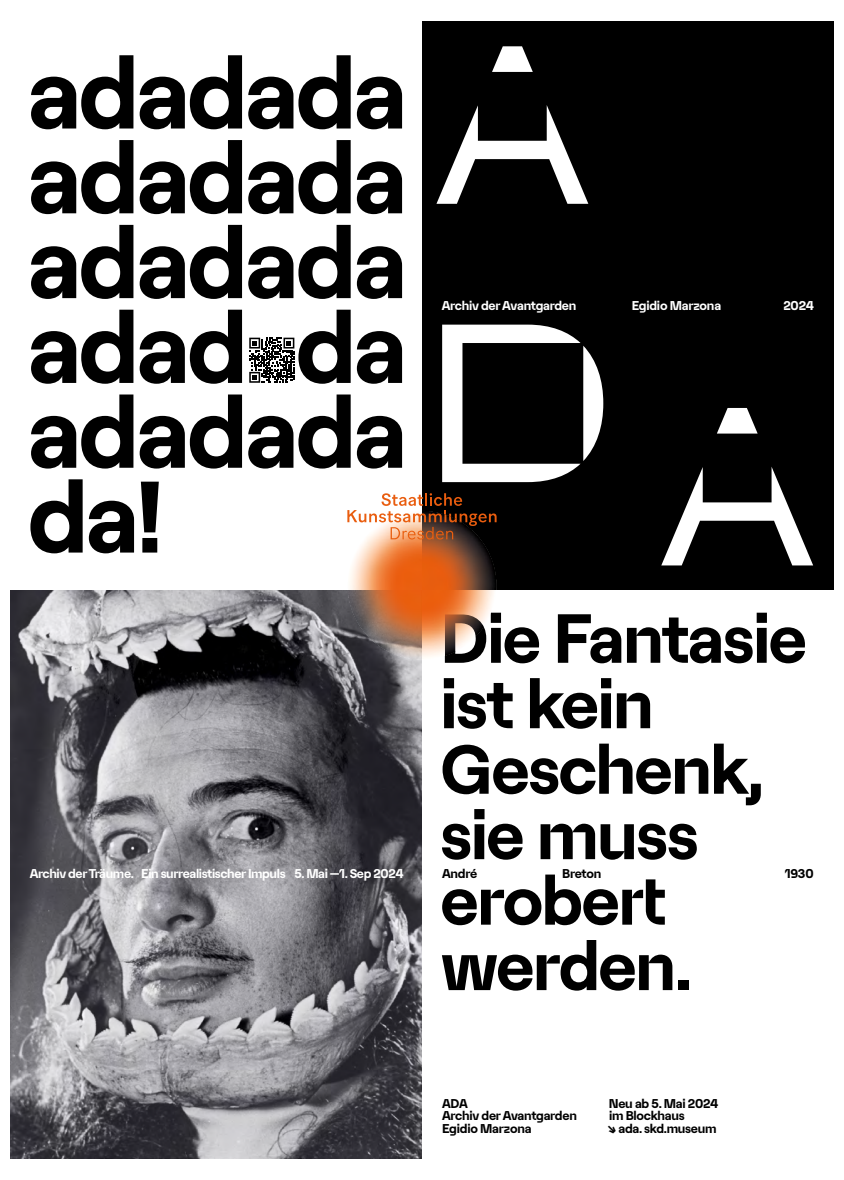
<style>
.page{position:relative;width:844px;height:1180px;background:#fff}
.page>*{position:absolute;margin:0;border:0;box-sizing:border-box;transform-origin:0 0}
.t1{font:700 101.38px/84.8px "Roobert ADA";letter-spacing:-.035em;color:#000;text-align:justify}
.t2{font:700 69.38px/65.5px "Roobert ADA";letter-spacing:-.03em;color:#000}
.t3{font:700 12.75px "Roobert ADA";letter-spacing:-.03em;color:#fff}
.t4{font:700 12.75px/12.8px "Roobert ADA";letter-spacing:-.02em;color:#000}
</style>
<div class="page">
<img style="left:11px;top:590px;width:411px;height:568px">
<div style="left:422px;top:22px;width:411px;height:568px;background:#000"></div>
<svg style="left:442px;top:325px;width:161px;height:157px"></svg>
<svg style="left:436px;top:105px;width:152px;height:99px"></svg>
<svg style="left:492px;top:46px;width:40px;height:26px"></svg>
<svg style="left:661px;top:467px;width:152px;height:98px"></svg>
<svg style="left:717px;top:408px;width:40px;height:26px"></svg>
<svg style="left:249px;top:338px;width:45px;height:45px"></svg>
<img style="left:350px;top:540px;width:68px;height:50px">
<img style="left:347px;top:590px;width:75px;height:70px">
<img style="left:422px;top:540px;width:74px;height:50px">
<svg style="left:347px;top:493px;width:149px;height:47px"></svg>
<img style="left:445px;top:614px;width:38px;height:42px">
<p class="t1" style="left:27px;top:43px;width:381px">adadada adadada adadada adadada adadada da!</p>
<p class="t3" style="left:441px;top:296px;width:136px">Archiv derAvantgarden</p>
<p class="t3" style="left:631px;top:296px;width:91px">Egidio Marzona</p>
<p class="t3" style="left:783px;top:296px;width:32px">2024</p>
<p class="t2" style="left:440px;top:601px;width:368px">Die Fantasie ist kein<br>Geschenk, sie muss erobert werden.</p>
<p class="t3" style="left:30px;top:864px;width:375px">Archiv derTräume. Ein surrealistischer Impuls 5. Mai —1. Sep 2024</p>
<p class="t4" style="left:442px;top:867px;width:37px">André</p>
<p class="t4" style="left:562px;top:867px;width:41px">Breton</p>
<p class="t4" style="left:784px;top:867px;width:30px">1930</p>
<p class="t4" style="left:442px;top:1096px;width:136px">ADA<br>Archiv derAvantgarden<br>Egidio Marzona</p>
<p class="t4" style="left:607px;top:1096px;width:112px">Neu ab 5. Mai 2024 im Blockhaus<br>↘ ada. skd.museum</p>
</div>
